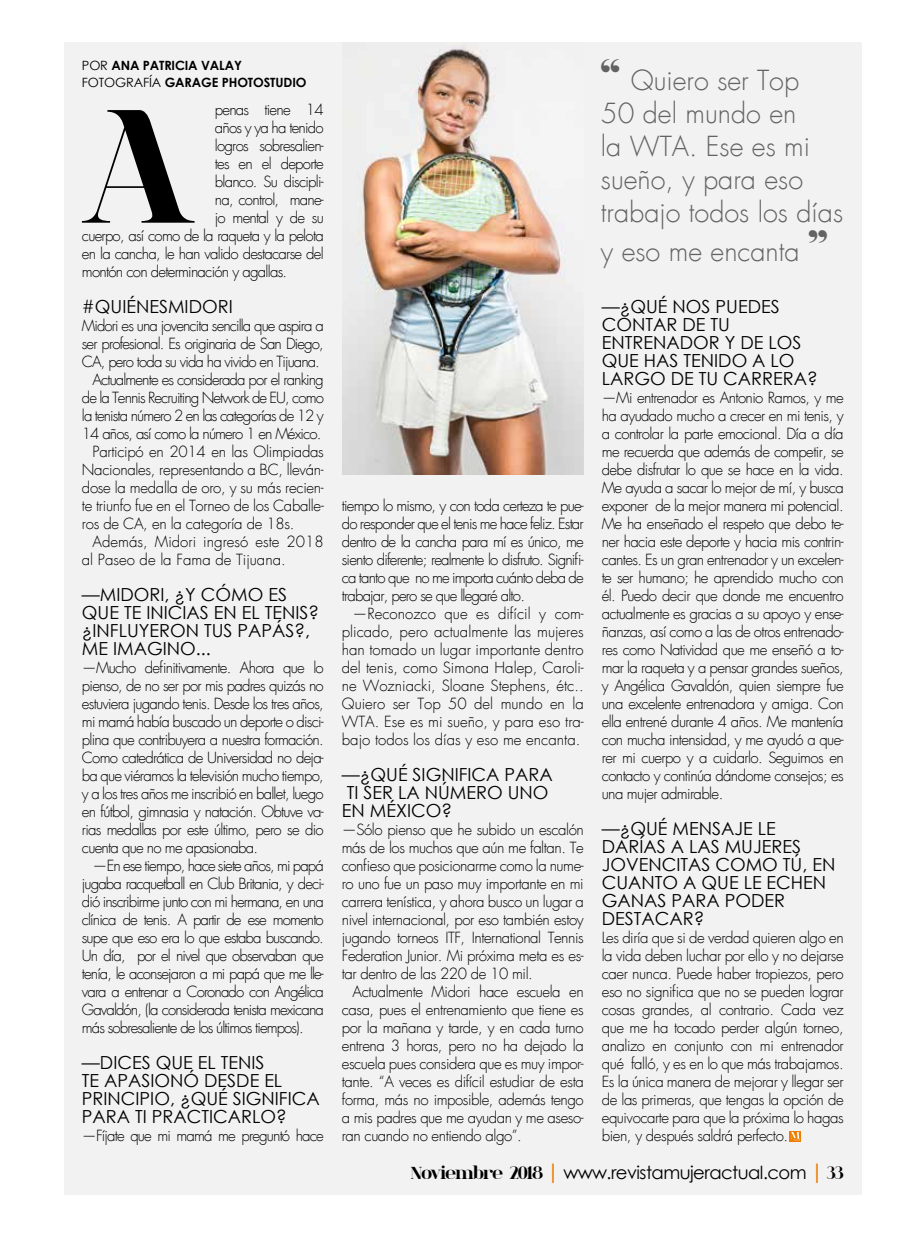
<style>
.page{position:relative;width:915px;height:1234px;background:#fff}
.page>*{position:absolute;margin:0;border:0;box-sizing:border-box;transform-origin:0 0}
.t1{font:700 169.5px "spinwerad";color:#000}
.t2{font:300 27px/33px "Futura";color:#646363}
.t3{font:18px/18px "Century Gothic";color:#000}
.t4{font:18px "Century Gothic";letter-spacing:-.03em;color:#000}
.t5{font:300 15px/18px "Futura";letter-spacing:-.05em;color:#000;text-align:justify}
.t6{font:300 15px "Futura";letter-spacing:-.02em;color:#000}
.t7{font:300 15px "Futura";color:#000}
.t8{font:700 12.75px/16.5px "Century Gothic";letter-spacing:-.01em;color:#000}
.s1{font-weight:400}
.s2{font-family:"Elephant";font-weight:400;font-size:42px}
.s3{font-family:"spinwerad";font-weight:700}
.s4{font-weight:700;font-size:21px;color:#ef7d00}
</style>
<div class="page">
<div style="left:64px;top:43px;width:797px;height:1152px;background:#f2f2f2"></div>
<img style="left:342px;top:46px;width:241px;height:429px">
<svg style="left:789px;top:1131px;width:11px;height:10px"></svg>
<svg style="left:790px;top:1131px;width:9px;height:9px"></svg>
<p class="t8" style="left:82px;top:57px;width:226px"><span class="s1">POR</span> ANA PATRICIA VALAY<br><span class="s1">FOTOGRAFÍA</span> GARAGE PHOTOSTUDIO</p>
<h1 class="t1" style="left:82px;top:46px;width:117px">A</h1>
<p class="t5" style="left:215px;top:101px;width:110px">penas tiene 14</p>
<p class="t5" style="left:215px;top:119px;width:110px">años y ya ha tenido</p>
<p class="t5" style="left:215px;top:137px;width:110px">logros sobresalien-</p>
<p class="t5" style="left:215px;top:155px;width:110px">tes en el deporte</p>
<p class="t5" style="left:215px;top:173px;width:110px">blanco. Su discipli-</p>
<p class="t5" style="left:215px;top:191px;width:110px">na, control, mane-</p>
<p class="t5" style="left:215px;top:209px;width:110px">jo mental y de su</p>
<p class="t5" style="left:82px;top:227px;width:243px">cuerpo, así como de la raqueta y la pelota</p>
<p class="t5" style="left:82px;top:245px;width:243px">en la cancha, le han valido destacarse del</p>
<p class="t5" style="left:82px;top:263px;width:207px">montón con determinación y agallas.</p>
<p class="t3" style="left:82px;top:297px;width:152px">#QUIÉNESMIDORI</p>
<p class="t5" style="left:82px;top:317px;width:243px">Midori es una jovencita sencilla que aspira a</p>
<p class="t5" style="left:82px;top:335px;width:243px">ser profesional. Es originaria de San Diego,</p>
<p class="t5" style="left:82px;top:353px;width:239px">CA, pero toda su vida ha vivido en Tijuana.</p>
<p class="t5" style="left:92px;top:371px;width:233px">Actualmente es considerada por el ranking</p>
<p class="t5" style="left:82px;top:389px;width:243px">de la Tennis Recruiting Network de EU, como</p>
<p class="t5" style="left:82px;top:407px;width:243px">la tenista número 2 en las categorías de 12 y</p>
<p class="t5" style="left:82px;top:425px;width:241px">14 años, así como la número 1 en México.</p>
<p class="t6" style="left:92px;top:442px;width:233px">Participó en 2014 en las Olimpiadas</p>
<p class="t6" style="left:82px;top:460px;width:243px">Nacionales, representando a BC, lleván-</p>
<p class="t6" style="left:82px;top:478px;width:243px">dose la medalla de oro, y su más recien-</p>
<p class="t6" style="left:82px;top:496px;width:243px">te triunfo fue en el Torneo de los Caballe-</p>
<p class="t6" style="left:82px;top:514px;width:214px">ros de CA, en la categoría de 18s.</p>
<p class="t7" style="left:92px;top:532px;width:233px">Además, Midori ingresó este 2018</p>
<p class="t7" style="left:82px;top:550px;width:205px">al Paseo de la Fama de Tijuana.</p>
<p class="t3" style="left:82px;top:585px;width:239px">—MIDORI, ¿Y CÓMO ES<br>QUE TE INICIAS EN EL TENIS? ¿INFLUYERON TUS PAPÁS?,<br>ME IMAGINO...</p>
<p class="t5" style="left:82px;top:659px;width:243px">—Mucho definitivamente. Ahora que lo pienso, de no ser por mis padres quizás no estuviera jugando tenis. Desde los tres años, mi mamá había buscado un deporte o disci&shy;plina que contribuyera a nuestra formación.<br>Como catedrática de Universidad no deja&shy;ba que viéramos la televisión mucho tiempo, y a los tres años me inscribió en ballet, luego en fútbol, gimnasia y natación. Obtuve va&shy;rias medallas por este último, pero se dio cuenta que no me apasionaba.</p>
<p class="t5" style="left:82px;top:857px;width:243px;text-indent:11px">—En ese tiempo, hace siete años, mi papá jugaba racquetball en Club Britania, y deci&shy;dió inscribirme junto con mi hermana, en una clínica de tenis. A partir de ese momento supe que eso era lo que estaba buscando.<br>Un día, por el nivel que observaban que tenía, le aconsejaron a mi papá que me lle&shy;vara a entrenar a Coronado con Angélica Gavaldón, (la considerada tenista mexicana más sobresaliente de los últimos tiempos).</p>
<p class="t3" style="left:82px;top:1053px;width:239px">—DICES QUE EL TENIS<br>TE APASIONÓ DESDE EL<br>PRINCIPIO, ¿QUÉ SIGNIFICA<br>PARA TI PRACTICARLO?</p>
<p class="t5" style="left:82px;top:1127px;width:243px">—Fíjate que mi mamá me preguntó hace</p>
<h2 class="t2" style="left:600px;top:65px;width:244px"><span class="s2">“</span> Quiero ser Top<br>50 del mundo en<br>la WTA. Ese es mi sueño, y para eso trabajo todos los días</h2>
<h2 class="t2" style="left:600px;top:236px;width:228px">y eso me encanta <span class="s2">”</span></h2>
<p class="t3" style="left:601px;top:297px;width:217px">—¿QUÉ NOS PUEDES<br>CONTAR DE TU<br>ENTRENADOR Y DE LOS<br>QUE HAS TENIDO A LO<br>LARGO DE TU CARRERA?</p>
<p class="t5" style="left:601px;top:389px;width:243px">—Mi entrenador es Antonio Ramos, y me ha ayudado mucho a crecer en mi tenis, y a controlar la parte emocional. Día a día me recuerda que además de competir, se debe disfrutar lo que se hace en la vida.<br>Me ayuda a sacar lo mejor de mí, y busca exponer de la mejor manera mi potencial.<br>Me ha enseñado el respeto que debo te&shy;ner hacia este deporte y hacia mis contrin&shy;cantes. Es un gran entrenador y un excelen&shy;te ser humano; he aprendido mucho con él. Puedo decir que donde me encuentro actualmente es gracias a su apoyo y ense&shy;ñanzas, así como a las de otros entrenado&shy;res como Natividad que me enseñó a to&shy;mar la raqueta y a pensar grandes sueños, y Angélica Gavaldón, quien siempre fue una excelente entrenadora y amiga. Con ella entrené durante 4 años. Me mantenía con mucha intensidad, y me ayudó a que&shy;rer mi cuerpo y a cuidarlo. Seguimos en contacto y continúa dándome consejos; es una mujer admirable.</p>
<p class="t3" style="left:601px;top:819px;width:235px">—¿QUÉ MENSAJE LE<br>DARÍAS A LAS MUJERES<br>JOVENCITAS COMO TÚ, EN<br>CUANTO A QUE LE ECHEN<br>GANAS PARA PODER<br>DESTACAR?</p>
<p class="t5" style="left:601px;top:929px;width:243px">Les diría que si de verdad quieren algo en la vida deben luchar por ello y no dejarse caer nunca. Puede haber tropiezos, pero eso no significa que no se pueden lograr cosas grandes, al contrario. Cada vez que me ha tocado perder algún torneo, analizo en conjunto con mi entrenador qué falló, y es en lo que más trabajamos.<br>Es la única manera de mejorar y llegar ser de las primeras, que tengas la opción de equivocarte para que la próxima lo hagas bien, y después saldrá perfecto.</p>
<p class="t4" style="left:410px;top:1159px;width:434px"><span class="s3">Noviembre 2018</span> <span class="s4">|</span> www.revistamujeractual.com <span class="s4">|</span> <span class="s3">33</span></p>
<p class="t5" style="left:342px;top:497px;width:243px">tiempo lo mismo, y con toda certeza te pue&shy;do responder que el tenis me hace feliz. Estar dentro de la cancha para mí es único, me siento diferente; realmente lo disfruto. Signifi&shy;ca tanto que no me importa cuánto deba de trabajar, pero se que llegaré alto.</p>
<p class="t5" style="left:342px;top:605px;width:243px;text-indent:11px">—Reconozco que es difícil y com&shy;plicado, pero actualmente las mujeres han tomado un lugar importante dentro del tenis, como Simona Halep, Caroli&shy;ne Wozniacki, Sloane Stephens, étc..<br>Quiero ser Top 50 del mundo en la WTA. Ese es mi sueño, y para eso tra&shy;bajo todos los días y eso me encanta.</p>
<p class="t3" style="left:342px;top:765px;width:212px">—¿QUÉ SIGNIFICA PARA<br>TI SER LA NÚMERO UNO<br>EN MÉXICO?</p>
<p class="t5" style="left:342px;top:821px;width:243px">—Sólo pienso que he subido un escalón más de los muchos que aún me faltan. Te confieso que posicionarme como la nume&shy;ro uno fue un paso muy importante en mi carrera tenística, y ahora busco un lugar a nivel internacional, por eso también estoy jugando torneos ITF, International Tennis Federation Junior. Mi próxima meta es es&shy;tar dentro de las 220 de 10 mil.</p>
<p class="t5" style="left:342px;top:983px;width:243px;text-indent:11px">Actualmente Midori hace escuela en casa, pues el entrenamiento que tiene es por la mañana y tarde, y en cada turno entrena 3 horas, pero no ha dejado la escuela pues considera que es muy impor&shy;tante. “A veces es difícil estudiar de esta forma, más no imposible, además tengo a mis padres que me ayudan y me aseso&shy;ran cuando no entiendo algo”.</p>
</div>
